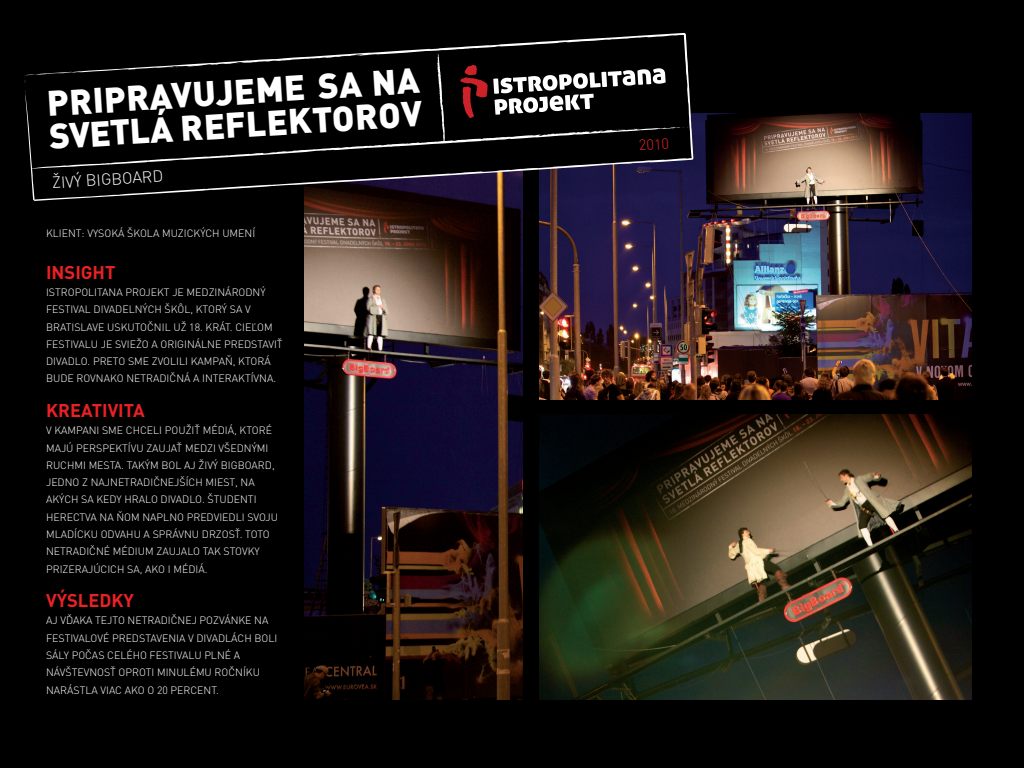
<style>
.page{position:relative;width:1024px;height:768px;background:#000}
.page>*{position:absolute;margin:0;border:0;box-sizing:border-box;transform-origin:0 0}
.t1{font:900 35px/33.3px "DIN Pro";color:#fff}
.t2{font:700 18.2px "DIN Pro";color:#ea2125}
.t3{font:300 16px "DIN Pro";color:#fff}
.t4{font:300 14.7px "DIN Pro";color:#ea2125}
.t5{font:300 10.6px/17.3px "DIN Pro";color:#fff}
</style>
<div class="page">
<img style="left:539px;top:114px;width:432px;height:285px">
<img style="left:539px;top:414px;width:432px;height:285px">
<img style="left:304px;top:201px;width:219px;height:498px">
<svg style="left:24px;top:32px;width:670px;height:169px"></svg>
<svg style="left:25px;top:53px;width:664px;height:121px"></svg>
<h1 class="t1" style="left:46px;top:89px;width:375px;rotate:-4deg">PRIPRAVUJEME SA NA<br>SVETLÁ REFLEKTOROV</h1>
<h3 class="t3" style="left:51px;top:174px;width:113px;rotate:-4deg">ŽIVÝ BIGBOARD</h3>
<p class="t5" style="left:46px;top:225px;width:211px">KLIENT: VYSOKÁ ŠKOLA MUZICKÝCH UMENÍ</p>
<h2 class="t2" style="left:46px;top:262px;width:71px">INSIGHT</h2>
<p class="t5" style="left:46px;top:284px;width:238px">ISTROPOLITANA PROJEKT JE MEDZINÁRODNÝ FESTIVAL DIVADELNÝCH ŠKÔL, KTORÝ SA V BRATISLAVE USKUTOČNIL UŽ 18. KRÁT. CIEĽOM FESTIVALU JE SVIEŽO A ORIGINÁLNE PREDSTAVIŤ DIVADLO. PRETO SME ZVOLILI KAMPAŇ, KTORÁ BUDE ROVNAKO NETRADIČNÁ A INTERAKTÍVNA.</p>
<h2 class="t2" style="left:46px;top:400px;width:100px">KREATIVITA</h2>
<p class="t5" style="left:46px;top:422px;width:234px">V KAMPANI SME CHCELI POUŽIŤ MÉDIÁ, KTORÉ MAJÚ PERSPEKTÍVU ZAUJAŤ MEDZI VŠEDNÝMI RUCHMI MESTA. TAKÝM BOL AJ ŽIVÝ BIGBOARD, JEDNO Z NAJNETRADIČNEJŠÍCH MIEST, NA AKÝCH SA KEDY HRALO DIVADLO. ŠTUDENTI HERECTVA NA ŇOM NAPLNO PREDVIEDLI SVOJU MLADÍCKU ODVAHU A SPRÁVNU DRZOSŤ. TOTO NETRADIČNÉ MÉDIUM ZAUJALO TAK STOVKY PRIZERAJÚCICH SA, AKO I MÉDIÁ.</p>
<h2 class="t2" style="left:46px;top:590px;width:89px">VÝSLEDKY</h2>
<p class="t5" style="left:46px;top:612px;width:233px">AJ VĎAKA TEJTO NETRADIČNEJ POZVÁNKE NA FESTIVALOVÉ PREDSTAVENIA V DIVADLÁCH BOLI SÁLY POČAS CELÉHO FESTIVALU PLNÉ A NÁVŠTEVNOSŤ OPROTI MINULÉMU ROČNÍKU NARÁSTLA VIAC AKO O 20 PERCENT.</p>
<h3 class="t4" style="left:638px;top:137px;width:32px;rotate:-4deg">2010</h3>
</div>
